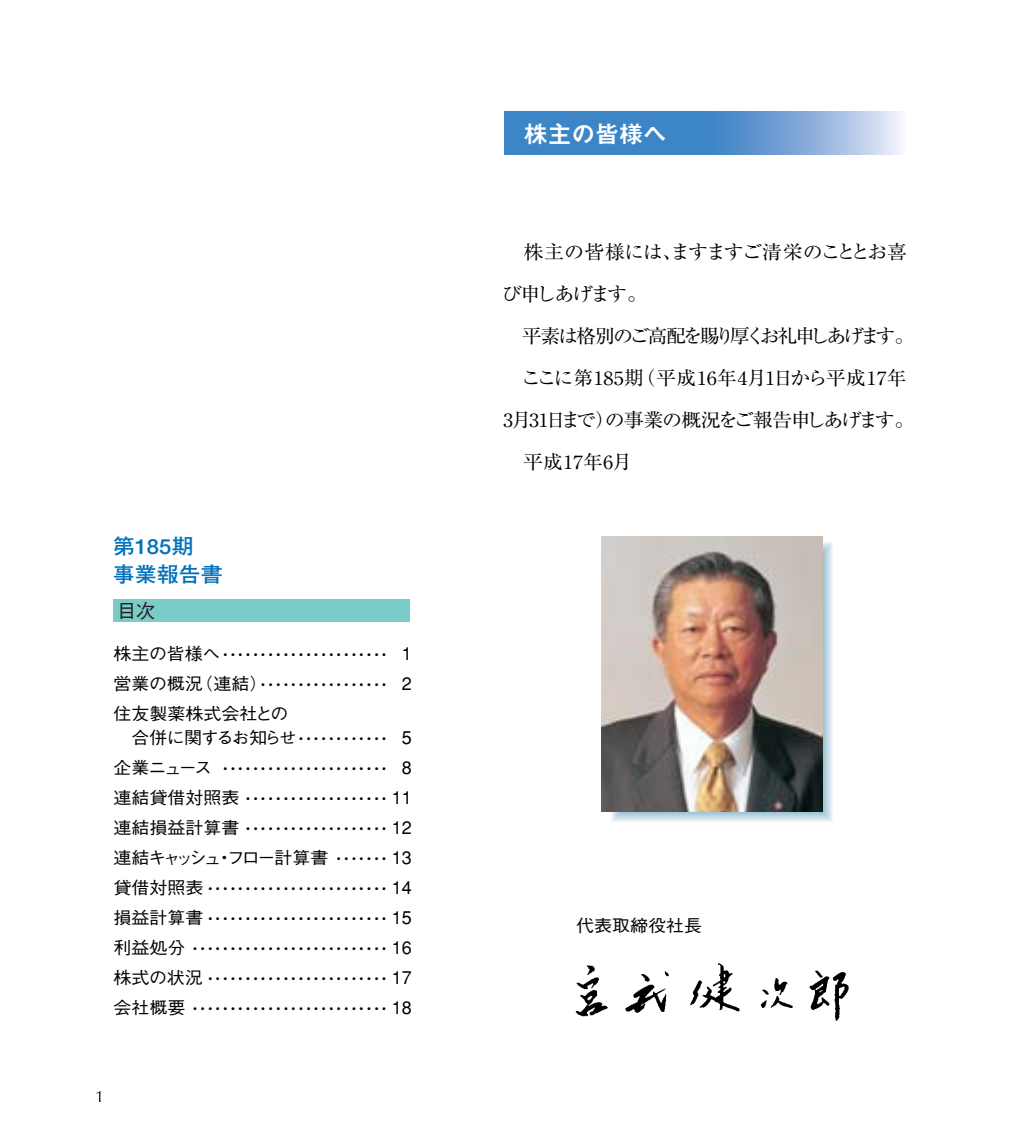
<style>
.page{position:relative;width:1020px;height:1132px;background:#fff}
.page>*{position:absolute;margin:0;border:0;box-sizing:border-box;transform-origin:0 0}
.t1{font:24px "Midashi Go MB31";letter-spacing:-.01em;color:#fff}
.t2{font:700 20.8px/28px "Futo Go B101";color:#0071bc;scale:1.05 1}
.t3{font:19px "Ryumin";letter-spacing:.015em;color:#000;scale:1.05 1}
.t4{font:19px "Ryumin";letter-spacing:-.105em;color:#000;scale:1.05 1}
.t5{font:19px "Ryumin";letter-spacing:-.15em;color:#000;scale:1.05 1}
.t6{font:19px "Ryumin";letter-spacing:-.05em;color:#000;scale:1.05 1}
.t7{font:19px "Ryumin";letter-spacing:-.115em;color:#000;scale:1.05 1}
.t8{font:19px "Ryumin";color:#000;scale:1.05 1}
.t9{font:500 19px "Gothic BBB";color:#231f20;scale:1.05 1}
.t10{font:500 18px/30px "Gothic BBB";color:#000}
.t11{font:500 17.2px/30px "Gothic BBB";color:#000;scale:1.05 1}
.t12{font:500 14px/30px "Gothic BBB";color:#000;text-align:right}
</style>
<div class="page">
<div style="left:113px;top:599px;width:297px;height:23px;background:#79ccc8"></div>
<svg style="left:504px;top:112px;width:398px;height:43px;background:#639ad0"></svg>
<svg style="left:613px;top:544px;width:218px;height:276px;background:#bcd2dc"></svg>
<img style="left:575px;top:963px;width:274px;height:58px">
<svg style="left:96px;top:1091px;width:5px;height:11px"></svg>
<img style="left:601px;top:537px;width:221px;height:275px">
<h2 class="t2" style="left:113px;top:534px;width:106px">第185期<br>事業報告書</h2>
<h3 class="t9" style="left:117px;top:604px;width:38px">目次</h3>
<p class="t11" style="left:114px;top:641px;width:168px">株主の皆様へ<br>営業の概況（連結）住友製薬株式会社との</p>
<p class="t11" style="left:114px;top:725px;width:206px">　合併に関するお知らせ<br>企業ニュース<br>連結貸借対照表<br>連結損益計算書<br>連結キャッシュ・フロー計算書貸借対照表<br>損益計算書<br>利益処分<br>株式の状況<br>会社概要</p>
<p class="t12" style="left:219px;top:641px;width:174px">・・・・・・・・・・・・・・・・・・・・・・・・・・・・・・・・・・・・・・・</p>
<p class="t12" style="left:188px;top:725px;width:205px">・・・・・・・・・・・・<br>・・・・・・・・・・・・・・・・・・・・・・<br>・・・・・・・・・・・・・・・・・・・<br>・・・・・・・・・・・・・・・・・・・<br>・・・・・・・<br>・・・・・・・・・・・・・・・・・・・・・・・・・・・・・・・・・・・・・・・・・・・・・・・・・・・・・・・・・・・・・・・・・・・・・・・・・・・・・・・・・・・・・・・・・・・・・・・・・・・・・・・・・・・・・・・・・・・・・・・・・・・・</p>
<p class="t10" style="left:402px;top:640px;width:12px">1<br>2</p>
<p class="t10" style="left:392px;top:724px;width:22px;text-align:center">5<br>8<br>11<br>12<br>13<br>14<br>15<br>16<br>17<br>18</p>
<h1 class="t1" style="left:524px;top:125px;width:145px">株主の皆様へ</h1>
<h3 class="t6" style="left:503px;top:245px;width:386px">　株主の皆様には、ますますご清栄のこととお喜</h3>
<h3 class="t7" style="left:502px;top:287px;width:140px">び申しあげます。</h3>
<h3 class="t5" style="left:503px;top:329px;width:394px">　平素は格別のご高配を賜り厚くお礼申しあげます。</h3>
<h3 class="t3" style="left:503px;top:371px;width:386px">　ここに第185期（平成16年4月1日から平成17年</h3>
<h3 class="t4" style="left:503px;top:413px;width:394px">3月31日まで）の事業の概況をご報告申しあげます。</h3>
<h3 class="t8" style="left:503px;top:455px;width:124px">　平成17年6月</h3>
<p class="t11" style="left:576px;top:913px;width:121px">代表取締役社長</p>
</div>
